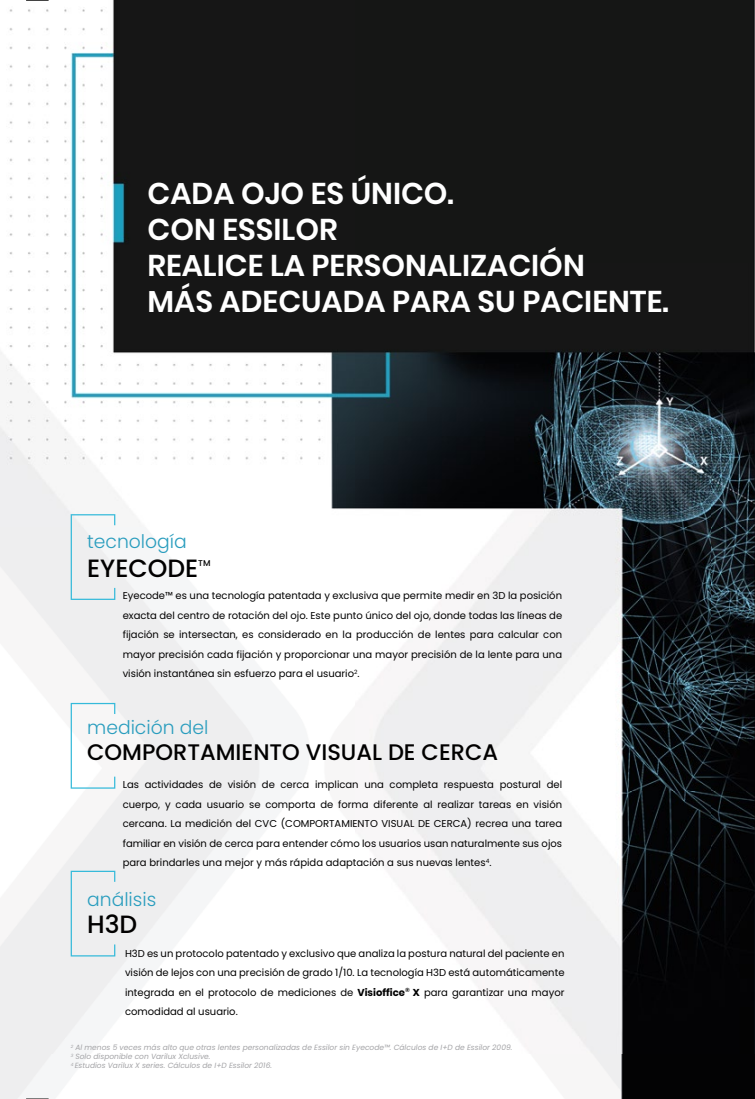
<style>
.page{position:relative;width:755px;height:1099px;background:#fff}
.page>*{position:absolute;margin:0;border:0;box-sizing:border-box;transform-origin:0 0}
.t1{font:600 30px/36px "Poppins";color:#fff}
.t2{font:500 25px "Poppins";color:#010000}
.t3{font:500 22.5px "Poppins";color:#010000}
.t4{font:300 18.75px "Poppins";color:#299dbe}
.t5{font:10px/19.5px "Poppins";color:#010000;text-align:justify}
.t6{font:500 8.5px "Poppins";color:#010000}
.t7{font:italic 7.5px/9px "Poppins";color:#a4a4a7}
.s1{font-weight:700}
</style>
<div class="page">
<img style="left:0;top:0;width:755px;height:1099px">
<svg style="left:71px;top:514px;width:44px;height:86px"></svg>
<svg style="left:71px;top:703px;width:44px;height:85px"></svg>
<div style="left:71px;top:870px;width:44px;height:86px;background:#eeeeef"></div>
<svg style="left:26px;top:0;width:27px;height:1px"></svg>
<svg style="left:26px;top:1098px;width:27px;height:1px"></svg>
<h1 class="t1" style="left:148px;top:175px;width:522px">CADA OJO ES ÚNICO.<br>CON ESSILOR<br>REALICE LA PERSONALIZACIÓN<br>MÁS ADECUADA PARA SU PACIENTE.</h1>
<h3 class="t4" style="left:87px;top:530px;width:101px">tecnología</h3>
<h2 class="t2" style="left:87px;top:554px;width:113px">EYECODE</h2>
<p class="t6" style="left:198px;top:558px;width:14px">TM</p>
<p class="t5" style="left:123px;top:586px;width:441px">Eyecode™ es una tecnología patentada y exclusiva que permite medir en 3D la posición exacta del centro de rotación del ojo. Este punto único del ojo, donde todas las líneas de fijación se intersectan, es considerado en la producción de lentes para calcular con mayor precisión cada fijación y proporcionar una mayor precisión de la lente para una visión instantánea sin esfuerzo para el usuario<sup>2</sup>.</p>
<h3 class="t4" style="left:87px;top:716px;width:123px">medición del</h3>
<h3 class="t3" style="left:87px;top:739px;width:412px">COMPORTAMIENTO VISUAL DE CERCA</h3>
<p class="t5" style="left:123px;top:775px;width:441px">Las actividades de visión de cerca implican una completa respuesta postural del cuerpo, y cada usuario se comporta de forma diferente al realizar tareas en visión cercana. La medición del CVC (COMPORTAMIENTO VISUAL DE CERCA) recrea una tarea familiar en visión de cerca para entender cómo los usuarios usan naturalmente sus ojos para brindarles una mejor y más rápida adaptación a sus nuevas lentes<sup>4</sup>.</p>
<h3 class="t4" style="left:87px;top:888px;width:71px">análisis</h3>
<h2 class="t2" style="left:87px;top:909px;width:52px">H3D</h2>
<p class="t5" style="left:125px;top:943px;width:441px">H3D es un protocolo patentado y exclusivo que analiza la postura natural del paciente en visión de lejos con una precisión de grado 1/10. La tecnología H3D está automáticamente integrada en el protocolo de mediciones de <span class="s1">Visioffice</span><sup>®</sup> <span class="s1">X</span> para garantizar una mayor comodidad al usuario.</p>
<p class="t7" style="left:71px;top:1043px;width:443px"><sup>2</sup> Al menos 5 veces más alto que otras lentes personalizadas de Essilor sin Eyecode™. Cálculos de I+D de Essilor 2009.<br><sup>3</sup> Solo disponible con Varilux Xclusive.<br><sup>4</sup> Estudios Varilux X series. Cálculos de I+D Essilor 2016.</p>
</div>
